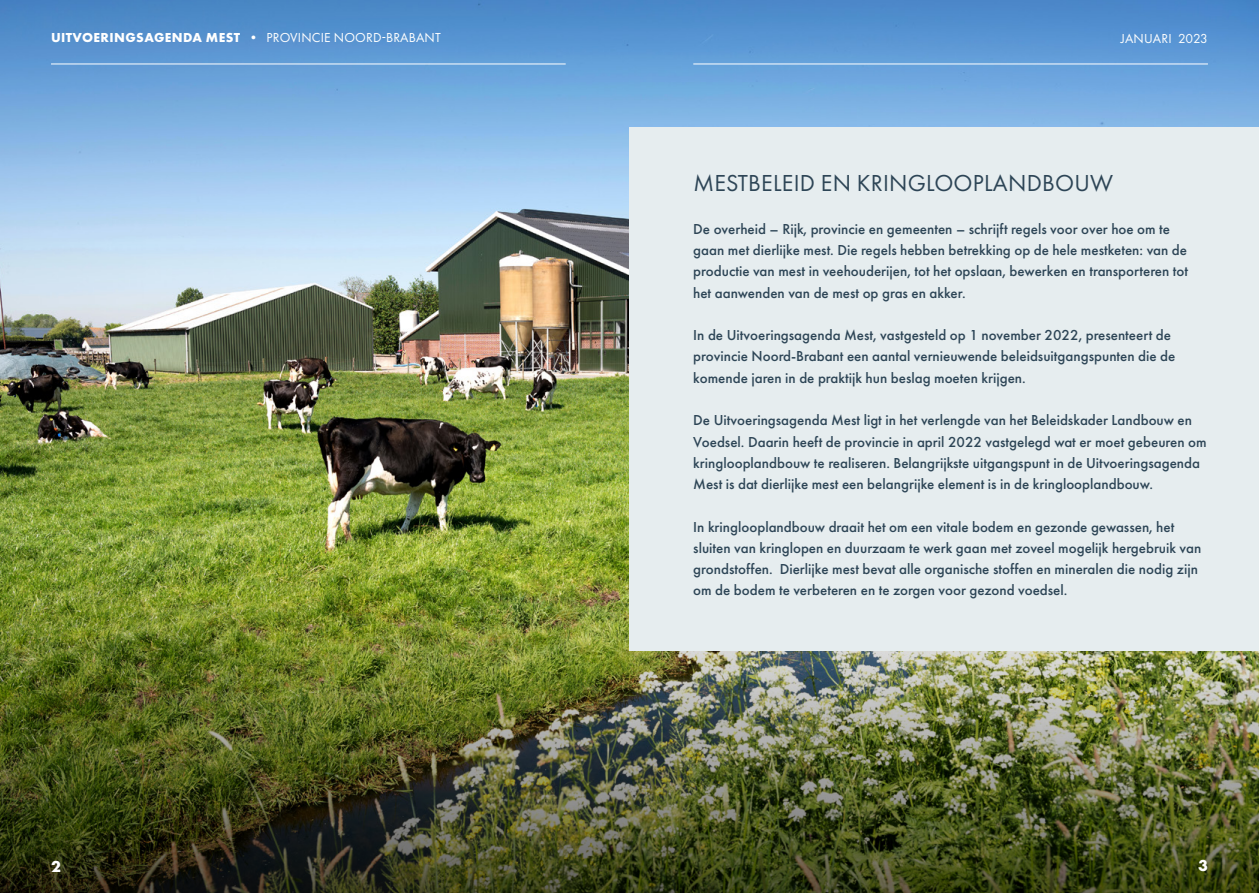
<style>
.page{position:relative;width:1259px;height:893px;background:#fff}
.page>*{position:absolute;margin:0;border:0;box-sizing:border-box;transform-origin:0 0}
.H2_Kop{font:24px "Futura PT";letter-spacing:.01em;color:#2d4556}
.t1{font:700 16.5px "Futura PT";color:#fff}
.plattetekst__spatie{font:500 15px/21.3px "Futura PT";color:#2d4556}
.t2{font:13.5px "Futura PT";letter-spacing:.01em;color:#fff}
.s1{font-weight:700}
</style>
<div class="page">
<img style="left:0;top:0;width:1259px;height:472px">
<img style="left:0;top:472px;width:1259px;height:421px">
<hr style="left:51px;top:64px;width:515px;height:1px;background:#fff">
<hr style="left:693px;top:64px;width:515px;height:1px;background:#fff">
<div style="left:629px;top:128px;width:630px;height:523px;background:#e6edef"></div>
<p class="t2" style="left:51px;top:30px;width:391px"><span class="s1">UITVOERINGSAGENDA MEST</span> • PROVINCIE NOORD-BRABANT</p>
<p class="t2" style="left:1120px;top:30px;width:89px">JANUARI 2023</p>
<h2 class="H2_Kop" style="left:693px;top:169px;width:421px">MESTBELEID EN KRINGLOOPLANDBOUW</h2>
<p class="plattetekst__spatie" style="left:693px;top:218px;width:496px">De overheid – Rijk, provincie en gemeenten – schrijft regels voor over hoe om te gaan met dierlijke mest. Die regels hebben betrekking op de hele mestketen: van de productie van mest in veehouderijen, tot het opslaan, bewerken en transporteren tot het aanwenden van de mest op gras en akker.</p>
<p class="plattetekst__spatie" style="left:693px;top:325px;width:483px">In de Uitvoeringsagenda Mest, vastgesteld op 1 november 2022, presenteert de provincie Noord-Brabant een aantal vernieuwende beleidsuitgangspunten die de komende jaren in de praktijk hun beslag moeten krijgen.</p>
<p class="plattetekst__spatie" style="left:693px;top:410px;width:515px">De Uitvoeringsagenda Mest ligt in het verlengde van het Beleidskader Landbouw en Voedsel. Daarin heeft de provincie in april 2022 vastgelegd wat er moet gebeuren om kringlooplandbouw te realiseren. Belangrijkste uitgangspunt in de Uitvoeringsagenda Mest is dat dierlijke mest een belangrijke element is in de kringlooplandbouw.</p>
<p class="plattetekst__spatie" style="left:693px;top:516px;width:509px">In kringlooplandbouw draait het om een vitale bodem en gezonde gewassen, het sluiten van kringlopen en duurzaam te werk gaan met zoveel mogelijk hergebruik van grondstoffen. Dierlijke mest bevat alle organische stoffen en mineralen die nodig zijn om de bodem te verbeteren en te zorgen voor gezond voedsel.</p>
<p class="t1" style="left:51px;top:856px;width:11px">2</p>
<p class="t1" style="left:1198px;top:855px;width:11px">3</p>
</div>
